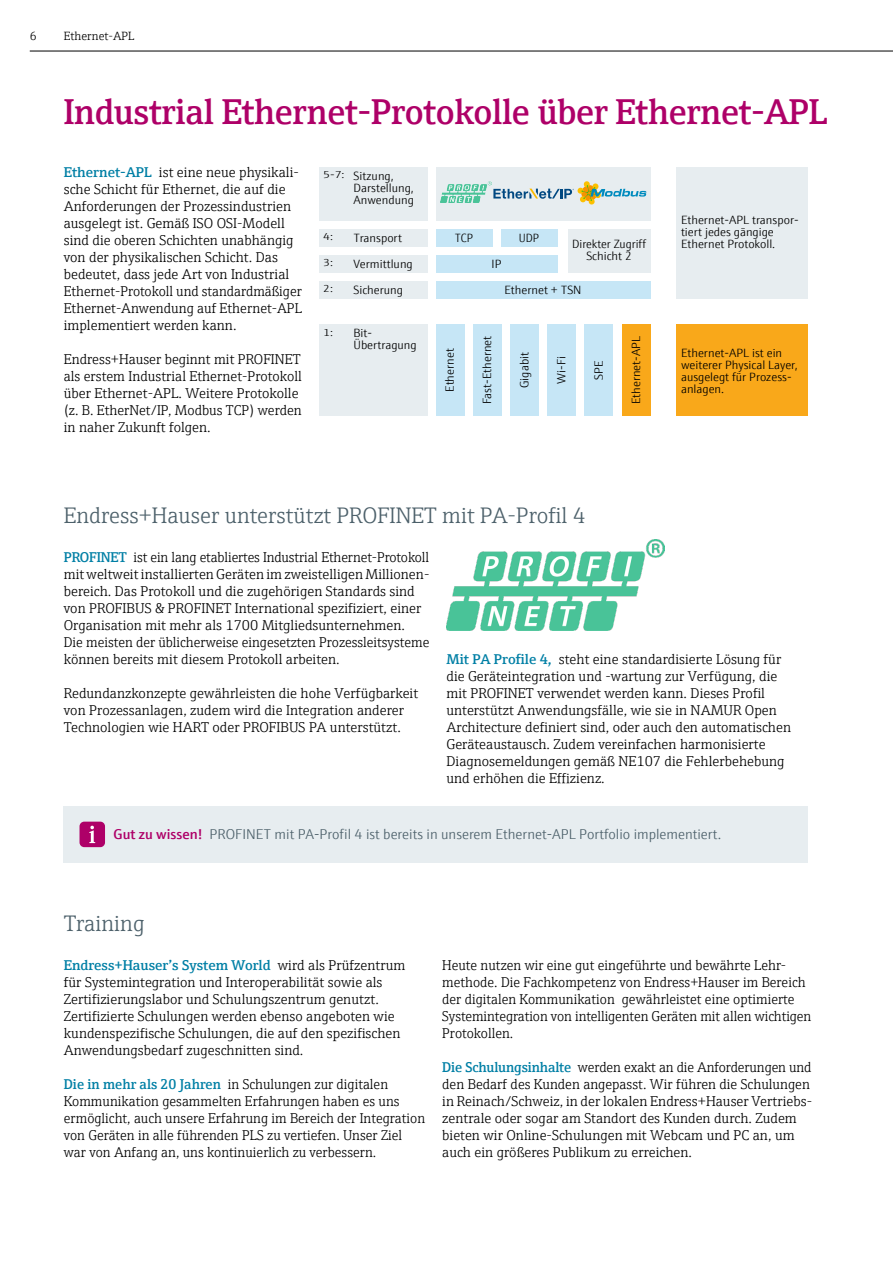
<style>
.page{position:relative;width:893px;height:1263px;background:#fff}
.page>*{position:absolute;margin:0;border:0;box-sizing:border-box;transform-origin:0 0}
.t1{font:600 36px "E+H Serif";letter-spacing:-.01em;color:#ae0068}
.t2{font:300 22.5px "E+H Serif";color:#4c606a}
.t3{font:300 14.25px/17px "E+H Serif";color:#000}
.t4{font:300 14.25px "E+H Sans";color:#4c606a}
.t5{font:300 12px/12px "E+H Sans";color:#000}
.t6{font:300 12px "E+H Serif";color:#000}
.t7{font:300 12px "E+H Sans";color:#000;scale:.93 1}
.t8{font:300 10.05px "E+H Sans";color:#000;scale:1.19 1}
.s1{font-weight:600;color:#007fa5}
.s2{font-size:10.05px}
.s3{font-weight:600;color:#ae0068}
</style>
<div class="page">
<hr style="left:30px;top:51px;width:863px;height:1px;background:#000">
<div style="left:319px;top:167px;width:30px;height:53px;background:#e7edf0"></div>
<div style="left:349px;top:167px;width:78px;height:53px;background:#e7edf0"></div>
<div style="left:349px;top:229px;width:78px;height:17px;background:#e7edf0"></div>
<div style="left:319px;top:229px;width:30px;height:17px;background:#e7edf0"></div>
<div style="left:349px;top:255px;width:78px;height:17px;background:#e7edf0"></div>
<div style="left:319px;top:255px;width:30px;height:17px;background:#e7edf0"></div>
<div style="left:349px;top:281px;width:78px;height:17px;background:#e7edf0"></div>
<div style="left:319px;top:281px;width:30px;height:17px;background:#e7edf0"></div>
<div style="left:436px;top:229px;width:56px;height:17px;background:#c6e6f6"></div>
<div style="left:436px;top:255px;width:121px;height:17px;background:#c6e6f6"></div>
<div style="left:436px;top:281px;width:214px;height:17px;background:#c6e6f6"></div>
<div style="left:568px;top:229px;width:83px;height:43px;background:#e7edf0"></div>
<div style="left:677px;top:167px;width:131px;height:131px;background:#e7edf0"></div>
<div style="left:677px;top:324px;width:131px;height:92px;background:#f9a81a"></div>
<div style="left:501px;top:229px;width:56px;height:17px;background:#c6e6f6"></div>
<div style="left:436px;top:324px;width:28px;height:92px;background:#c6e6f6"></div>
<div style="left:473px;top:324px;width:29px;height:92px;background:#c6e6f6"></div>
<div style="left:510px;top:324px;width:29px;height:92px;background:#c6e6f6"></div>
<div style="left:547px;top:324px;width:29px;height:92px;background:#c6e6f6"></div>
<div style="left:584px;top:324px;width:29px;height:92px;background:#c6e6f6"></div>
<div style="left:622px;top:324px;width:28px;height:92px;background:#f9a81a"></div>
<div style="left:319px;top:324px;width:30px;height:92px;background:#e7edf0"></div>
<div style="left:349px;top:324px;width:78px;height:92px;background:#e7edf0"></div>
<div style="left:436px;top:167px;width:215px;height:53px;background:#e7edf0"></div>
<img style="left:440px;top:182px;width:51px;height:21px">
<svg style="left:493px;top:181px;width:153px;height:24px"></svg>
<div style="left:64px;top:806px;width:744px;height:57px;background:#e7edf0"></div>
<svg style="left:80px;top:822px;width:25px;height:25px"></svg>
<img style="left:446px;top:540px;width:219px;height:90px">
<p class="t6" style="left:30px;top:27px;width:8px">6</p>
<p class="t6" style="left:64px;top:27px;width:72px">Ethernet-APL</p>
<h1 class="t1" style="left:64px;top:84px;width:765px">Industrial Ethernet-Protokolle über Ethernet-APL</h1>
<p class="t3" style="left:64px;top:162px;width:240px"><span class="s1">Ethernet-APL</span> ist eine neue physikali&shy;sche Schicht für Ethernet, die auf die Anforderungen der Prozessindustrien ausgelegt ist. Gemäß ISO OSI-Modell sind die oberen Schichten unabhängig von der physikalischen Schicht. Das bedeutet, dass jede Art von Industrial Ethernet-Protokoll und standardmäßiger Ethernet-Anwendung auf Ethernet-APL implementiert werden kann.</p>
<p class="t3" style="left:64px;top:350px;width:240px">Endress+Hauser beginnt mit PROFINET als erstem Industrial Ethernet-Protokoll über Ethernet-APL. Weitere Protokolle (z. B. EtherNet/IP, Modbus TCP) werden in naher Zukunft folgen.</p>
<p class="t5" style="left:353px;top:169px;width:62px;text-indent:-30px"><span class="s2">5-7:</span> Sitzung,<br>Darstellung,<br>Anwendung</p>
<p class="t8" style="left:323px;top:230px;width:10px">4:</p>
<p class="t5" style="left:353px;top:231px;width:50px">Transport</p>
<p class="t8" style="left:323px;top:256px;width:10px">3:</p>
<p class="t5" style="left:353px;top:257px;width:61px">Vermittlung</p>
<p class="t8" style="left:323px;top:282px;width:10px">2:</p>
<p class="t5" style="left:353px;top:283px;width:51px">Sicherung</p>
<p class="t8" style="left:323px;top:325px;width:10px">1:</p>
<p class="t5" style="left:353px;top:326px;width:65px">Bit-<br>Übertragung</p>
<p class="t7" style="left:455px;top:229px;width:21px">TCP</p>
<p class="t5" style="left:492px;top:257px;width:11px">IP</p>
<p class="t7" style="left:519px;top:229px;width:23px">UDP</p>
<p class="t5" style="left:572px;top:237px;width:75px;text-align:center">Direkter Zugriff<br>Schicht 2</p>
<p class="t5" style="left:505px;top:283px;width:78px">Ethernet + TSN</p>
<p class="t5" style="left:443px;top:392px;width:45px;rotate:-90deg">Ethernet</p>
<p class="t5" style="left:480px;top:404px;width:70px;rotate:-90deg">Fast-Ethernet</p>
<p class="t5" style="left:517px;top:388px;width:37px;rotate:-90deg">Gigabit</p>
<p class="t5" style="left:555px;top:384px;width:29px;rotate:-90deg">Wi-Fi</p>
<p class="t5" style="left:592px;top:380px;width:21px;rotate:-90deg">SPE</p>
<p class="t5" style="left:629px;top:404px;width:70px;rotate:-90deg">Ethernet-APL</p>
<h2 class="t2" style="left:64px;top:498px;width:524px">Endress+Hauser unterstützt PROFINET mit PA-Profil 4</h2>
<p class="t5" style="left:681px;top:213px;width:119px">Ethernet-APL transpor&shy;tiert jedes gängige<br>Ethernet Protokoll.</p>
<p class="t5" style="left:681px;top:346px;width:118px">Ethernet-APL ist ein weiterer Physical Layer, ausgelegt für Prozess&shy;anlagen.</p>
<p class="t3" style="left:64px;top:547px;width:367px"><span class="s1">PROFINET</span> ist ein lang etabliertes Industrial Ethernet-Protokoll mit weltweit installierten Geräten im zweistelligen Millionen&shy;bereich. Das Protokoll und die zugehörigen Standards sind von PROFIBUS &amp; PROFINET International spezifiziert, einer Organisation mit mehr als 1700 Mitgliedsunternehmen.<br>Die meisten der üblicherweise eingesetzten Prozessleitsysteme können bereits mit diesem Protokoll arbeiten.</p>
<p class="t3" style="left:64px;top:683px;width:356px">Redundanzkonzepte gewährleisten die hohe Verfügbarkeit von Prozessanlagen, zudem wird die Integration anderer<br>Technologien wie HART oder PROFIBUS PA unterstützt.</p>
<p class="t3" style="left:446px;top:649px;width:346px"><span class="s1">Mit PA Profile 4,</span> steht eine standardisierte Lösung für die Geräteintegration und -wartung zur Verfügung, die mit PROFINET verwendet werden kann. Dieses Profil unterstützt Anwendungsfälle, wie sie in NAMUR Open Architecture definiert sind, oder auch den automatischen Geräteaustausch. Zudem vereinfachen harmonisierte Diagnosemeldungen gemäß NE107 die Fehlerbehebung und erhöhen die Effizienz.</p>
<p class="t4" style="left:114px;top:824px;width:609px"><span class="s3">Gut zu wissen!</span> PROFINET mit PA-Profil 4 ist bereits in unserem Ethernet-APL Portfolio implementiert.</p>
<h2 class="t2" style="left:64px;top:907px;width:82px">Training</h2>
<p class="t3" style="left:64px;top:955px;width:343px"><span class="s1">Endress+Hauser’s System World</span> wird als Prüfzentrum für Systemintegration und Interoperabilität sowie als Zertifizierungslabor und Schulungszentrum genutzt.<br>Zertifizierte Schulungen werden ebenso angeboten wie kundenspezifische Schulungen, die auf den spezifischen Anwendungsbedarf zugeschnitten sind.</p>
<p class="t3" style="left:64px;top:1074px;width:363px"><span class="s1">Die in mehr als 20 Jahren</span> in Schulungen zur digitalen Kommunikation gesammelten Erfahrungen haben es uns ermöglicht, auch unsere Erfahrung im Bereich der Integration von Geräten in alle führenden PLS zu vertiefen. Unser Ziel war von Anfang an, uns kontinuierlich zu verbessern.</p>
<p class="t3" style="left:442px;top:955px;width:371px">Heute nutzen wir eine gut eingeführte und bewährte Lehr&shy;methode. Die Fachkompetenz von Endress+Hauser im Bereich der digitalen Kommunikation gewährleistet eine optimierte Systemintegration von intelligenten Geräten mit allen wichtigen Protokollen.</p>
<p class="t3" style="left:442px;top:1057px;width:371px"><span class="s1">Die Schulungsinhalte</span> werden exakt an die Anforderungen und den Bedarf des Kunden angepasst. Wir führen die Schulungen in Reinach/Schweiz, in der lokalen Endress+Hauser Vertriebs&shy;zentrale oder sogar am Standort des Kunden durch. Zudem bieten wir Online-Schulungen mit Webcam und PC an, um auch ein größeres Publikum zu erreichen.</p>
</div>
